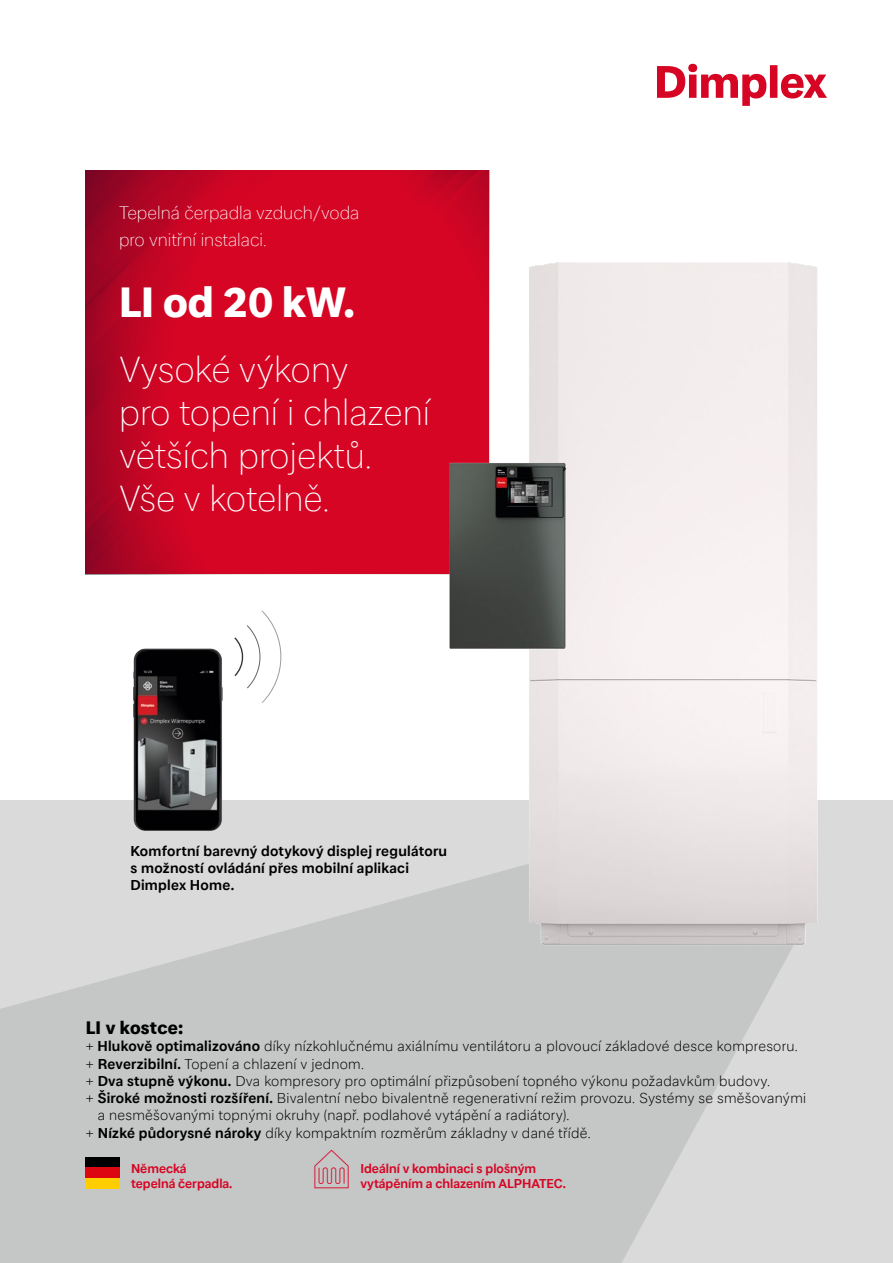
<style>
.page{position:relative;width:893px;height:1263px;background:#fff}
.page>*{position:absolute;margin:0;border:0;box-sizing:border-box;transform-origin:0 0}
.t1{font:800 42px "Glen Dimplex Sans";color:#fff}
.t2{font:100 41.7px "Glen Dimplex Icons";color:#d60524}
.t3{font:100 36px/43.2px "Glen Dimplex Sans";color:#fff}
.t4{font:100 18px/27px "Glen Dimplex Sans";color:#fff}
.Copytext_9_5_11_5_li{font:800 18px "Glen Dimplex Sans";letter-spacing:.015em;color:#000}
.Einleitungstext_14_1{font:300 14.25px/17.2px "Glen Dimplex Sans";letter-spacing:.02em;color:#000}
.Copytext_9_5_11_5_li-2{font:700 14.25px "Glen Dimplex Sans";letter-spacing:.02em;color:#000}
.t5{font:700 12.75px "Glen Dimplex Sans";color:#d60524}
.s1{font-weight:700}
</style>
<div class="page">
<div style="left:0;top:800px;width:893px;height:463px;background:#dadada"></div>
<img style="left:85px;top:170px;width:404px;height:404px">
<svg style="left:0;top:864px;width:793px;height:399px;fill:#c5c6c6"></svg>
<div style="left:85px;top:1157px;width:34px;height:11px;background:#000"></div>
<div style="left:85px;top:1168px;width:34px;height:10px;background:#dc0711"></div>
<div style="left:85px;top:1178px;width:34px;height:10px;background:#ffce00"></div>
<svg style="left:657px;top:64px;width:170px;height:42px"></svg>
<img style="left:529px;top:262px;width:288px;height:683px">
<img style="left:449px;top:463px;width:117px;height:186px">
<img style="left:133px;top:648px;width:89px;height:183px">
<svg style="left:216px;top:610px;width:66px;height:93px"></svg>
<svg style="left:315px;top:1150px;width:34px;height:38px"></svg>
<p class="t4" style="left:119px;top:198px;width:242px">Tepelná čerpadla vzduch/voda pro vnitřní instalaci.</p>
<p class="t1" style="left:119px;top:276px;width:237px">LI od 20 kW.</p>
<p class="t3" style="left:119px;top:347px;width:231px">Vysoké výkony</p>
<p class="t3" style="left:119px;top:390px;width:313px">pro topení i chlazení větších projektů.</p>
<p class="t3" style="left:119px;top:476px;width:212px">Vše v kotelně.</p>
<p class="Copytext_9_5_11_5_li-2" style="left:130px;top:842px;width:318px">Komfortní barevný dotykový displej regulátoru</p>
<p class="Copytext_9_5_11_5_li-2" style="left:130px;top:859px;width:280px">s možností ovládání přes mobilní aplikaci</p>
<p class="Copytext_9_5_11_5_li-2" style="left:130px;top:876px;width:105px">Dimplex Home.</p>
<p class="Copytext_9_5_11_5_li" style="left:86px;top:1017px;width:99px">LI v kostce:</p>
<p class="Einleitungstext_14_1" style="left:86px;top:1037px;width:714px">+ <span class="s1">Hlukově optimalizováno</span> díky nízkohlučnému axiálnímu ventilátoru a plovoucí základové desce kompresoru.</p>
<p class="Einleitungstext_14_1" style="left:86px;top:1055px;width:280px">+ <span class="s1">Reverzibilní.</span> Topení a chlazení v jednom.</p>
<p class="Einleitungstext_14_1" style="left:86px;top:1072px;width:686px">+ <span class="s1">Dva stupně výkonu.</span> Dva kompresory pro optimální přizpůsobení topného výkonu požadavkům budovy.</p>
<p class="Einleitungstext_14_1" style="left:98px;top:1089px;width:710px;text-indent:-12px">+ <span class="s1">Široké možnosti rozšíření.</span> Bivalentní nebo bivalentně regenerativní režim provozu. Systémy se směšovanými a nesměšovanými topnými okruhy (např. podlahové vytápění a radiátory).</p>
<p class="Einleitungstext_14_1" style="left:86px;top:1124px;width:506px">+ <span class="s1">Nízké půdorysné nároky</span> díky kompaktním rozměrům základny v dané třídě.</p>
<p class="t5" style="left:131px;top:1161px;width:57px">Německá</p>
<p class="t5" style="left:131px;top:1176px;width:103px">tepelná čerpadla.</p>
<p class="t2" style="left:311px;top:1149px;width:43px">▼▲▼◆▼□■▲▲▼</p>
<p class="t5" style="left:360px;top:1161px;width:177px">Ideální v kombinaci s plošným</p>
<p class="t5" style="left:360px;top:1176px;width:207px">vytápěním a chlazením ALPHATEC.</p>
</div>
